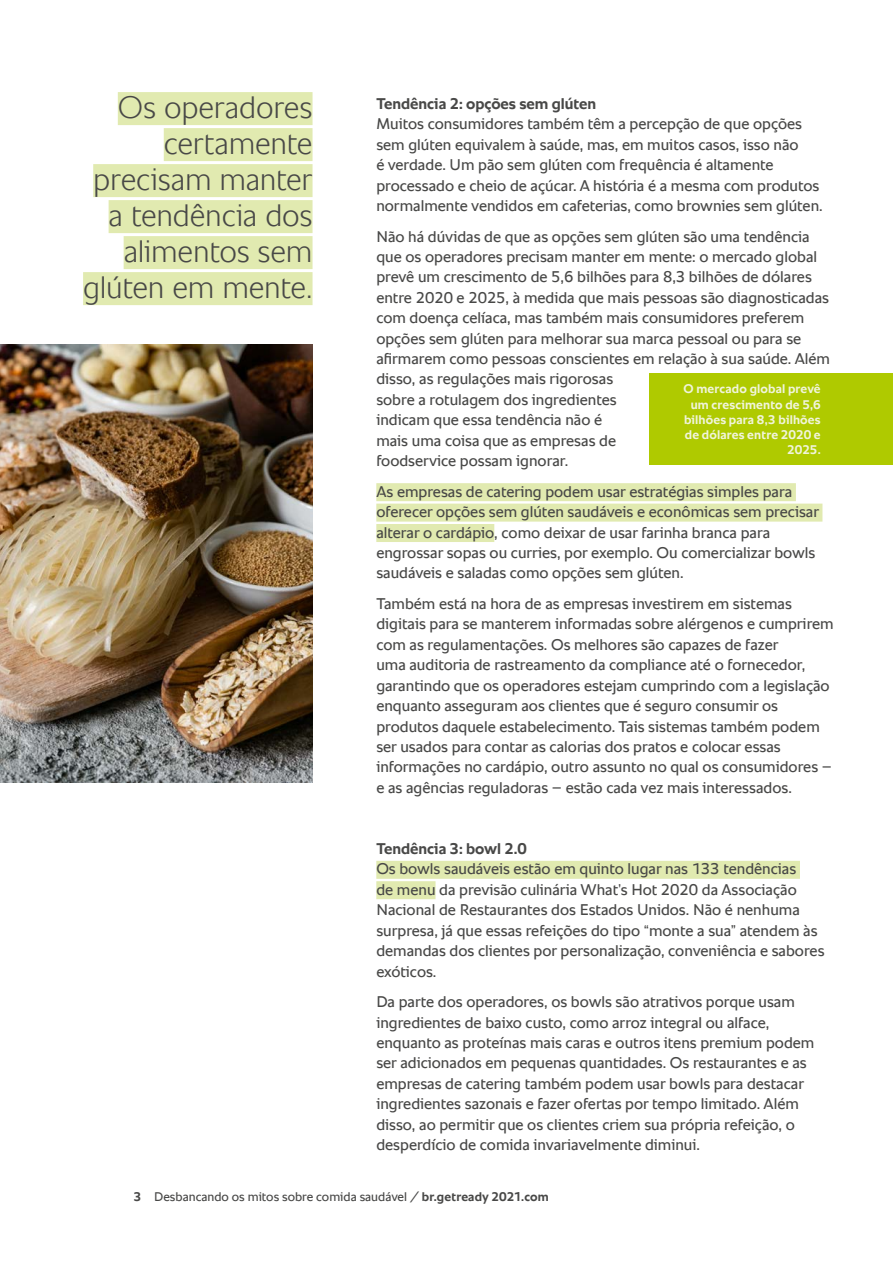
<style>
.page{position:relative;width:893px;height:1263px;background:#fff}
.page>*{position:absolute;margin:0;border:0;box-sizing:border-box;transform-origin:0 0}
.t1{font:300 31.5px/36px "RATIONAL Sans TT";letter-spacing:-.01em;color:#484847;text-align:right}
.t2{font:15.75px/20.4px "RATIONAL Sans TT";color:#484847}
.t3{font:700 15.75px "RATIONAL Sans TT";color:#484847}
.t4{font:700 12.75px/15.3px "RATIONAL Sans TT";letter-spacing:.01em;color:#f0f4da;text-align:right}
.t5{font:12.75px "RATIONAL Sans TT";color:#484847}
.s1{font-weight:700}
</style>
<div class="page">
<img style="left:0;top:344px;width:313px;height:439px">
<div style="left:376px;top:483px;width:420px;height:18px;background:#e1eab0"></div>
<div style="left:376px;top:504px;width:446px;height:18px;background:#e1eab0"></div>
<div style="left:376px;top:524px;width:118px;height:18px;background:#e1eab0"></div>
<div style="left:376px;top:861px;width:424px;height:18px;background:#e1eab0"></div>
<div style="left:376px;top:881px;width:60px;height:18px;background:#e1eab0"></div>
<div style="left:118px;top:92px;width:195px;height:33px;background:#e1eab0"></div>
<div style="left:164px;top:128px;width:149px;height:33px;background:#e1eab0"></div>
<div style="left:93px;top:164px;width:220px;height:33px;background:#e1eab0"></div>
<div style="left:109px;top:200px;width:204px;height:33px;background:#e1eab0"></div>
<div style="left:124px;top:236px;width:189px;height:33px;background:#e1eab0"></div>
<div style="left:83px;top:272px;width:230px;height:33px;background:#e1eab0"></div>
<div style="left:649px;top:373px;width:244px;height:92px;background:#afca00"></div>
<h1 class="t1" style="left:83px;top:89px;width:231px">Os operadores certamente precisam manter a tendência dos alimentos sem glúten em mente.</h1>
<p class="t3" style="left:376px;top:92px;width:221px">Tendência 2: opções sem glúten</p>
<p class="t2" style="left:376px;top:114px;width:448px">Muitos consumidores também têm a percepção de que opções sem glúten equivalem à saúde, mas, em muitos casos, isso não<br>é verdade. Um pão sem glúten com frequência é altamente processado e cheio de açúcar. A história é a mesma com produtos normalmente vendidos em cafeterias, como brownies sem glúten.</p>
<p class="t2" style="left:376px;top:226px;width:455px">Não há dúvidas de que as opções sem glúten são uma tendência que os operadores precisam manter em mente: o mercado global prevê um crescimento de 5,6 bilhões para 8,3 bilhões de dólares entre 2020 e 2025, à medida que mais pessoas são diagnosticadas com doença celíaca, mas também mais consumidores preferem opções sem glúten para melhorar sua marca pessoal ou para se afirmarem como pessoas conscientes em relação à sua saúde. Além disso, as regulações mais rigorosas<br>sobre a rotulagem dos ingredientes<br>indicam que essa tendência não é<br>mais uma coisa que as empresas de<br>foodservice possam ignorar.</p>
<p class="t2" style="left:376px;top:481px;width:444px">As empresas de catering podem usar estratégias simples para oferecer opções sem glúten saudáveis e econômicas sem precisar alterar o cardápio, como deixar de usar farinha branca para engrossar sopas ou curries, por exemplo. Ou comercializar bowls saudáveis e saladas como opções sem glúten.</p>
<p class="t2" style="left:376px;top:593px;width:459px">Também está na hora de as empresas investirem em sistemas digitais para se manterem informadas sobre alérgenos e cumprirem com as regulamentações. Os melhores são capazes de fazer<br>uma auditoria de rastreamento da compliance até o fornecedor, garantindo que os operadores estejam cumprindo com a legislação enquanto asseguram aos clientes que é seguro consumir os produtos daquele estabelecimento. Tais sistemas também podem ser usados para contar as calorias dos pratos e colocar essas informações no cardápio, outro assunto no qual os consumidores – e as agências reguladoras – estão cada vez mais interessados.</p>
<p class="t4" style="left:684px;top:381px;width:139px">O mercado global prevê um crescimento de 5,6 bilhões para 8,3 bilhões de dólares entre 2020 e<br>2025.</p>
<p class="t3" style="left:376px;top:837px;width:152px">Tendência 3: bowl 2.0</p>
<p class="t2" style="left:376px;top:859px;width:450px">Os bowls saudáveis estão em quinto lugar nas 133 tendências<br>de menu da previsão culinária What’s Hot 2020 da Associação Nacional de Restaurantes dos Estados Unidos. Não é nenhuma surpresa, já que essas refeições do tipo “monte a sua” atendem às demandas dos clientes por personalização, conveniência e sabores exóticos.</p>
<p class="t2" style="left:376px;top:992px;width:440px">Da parte dos operadores, os bowls são atrativos porque usam ingredientes de baixo custo, como arroz integral ou alface, enquanto as proteínas mais caras e outros itens premium podem ser adicionados em pequenas quantidades. Os restaurantes e as empresas de catering também podem usar bowls para destacar ingredientes sazonais e fazer ofertas por tempo limitado. Além disso, ao permitir que os clientes criem sua própria refeição, o desperdício de comida invariavelmente diminui.</p>
<p class="t5" style="left:134px;top:1187px;width:416px"><span class="s1">3</span> Desbancando os mitos sobre comida saudável / <span class="s1">br.getready 2021.com</span></p>
</div>
